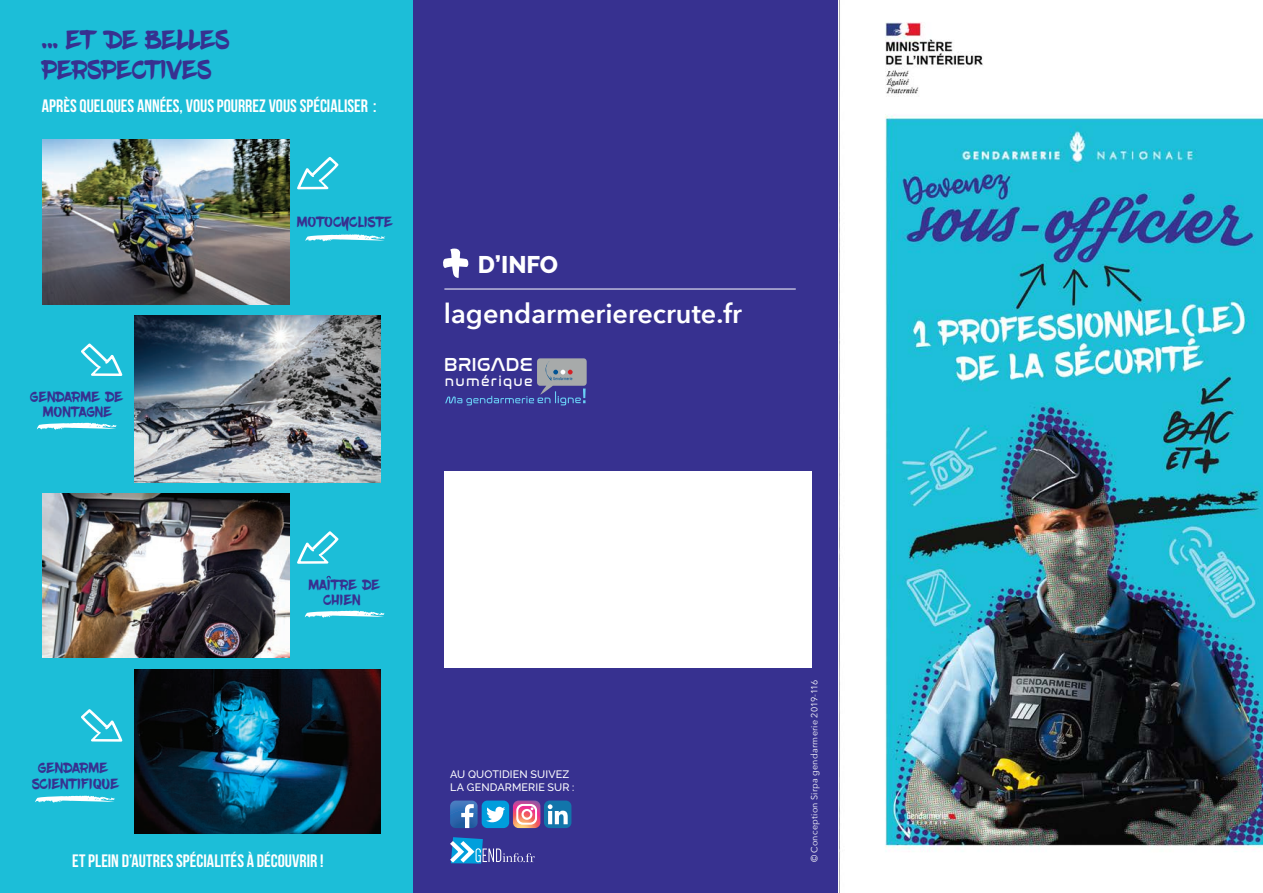
<style>
.page{position:relative;width:1263px;height:893px;background:#fff}
.page>*{position:absolute;margin:0;border:0;box-sizing:border-box;transform-origin:0 0}
.t1{font:27px/30px "Blow Brush";letter-spacing:.025em;color:#373190}
.t2{font:600 27px "Avenir Next";color:#fff}
.t3{font:800 24px "Raleway";color:#fff}
.t4{font:19.35px "Nasalization Rg";color:#fff}
.t5{font:700 18px "Bebas Neue";color:#fff}
.t6{font:15px "Blow Brush";letter-spacing:.055em;color:#373190}
.t7{font:14.25px "Nasalization Rg";letter-spacing:.095em;color:#fff;scale:.93 1}
.t8{font:500 10.8px/12.9px "Raleway";letter-spacing:.015em;color:#fff}
.t9{font:9px "Avenir Next";letter-spacing:.025em;color:#fff}
</style>
<div class="page">
<div style="left:412px;top:0;width:426px;height:893px;background:#373190"></div>
<div style="left:0;top:0;width:412px;height:893px;background:#1cbed8"></div>
<svg style="left:443px;top:248px;width:26px;height:30px"></svg>
<svg style="left:326px;top:575px;width:5px;height:4px"></svg>
<svg style="left:445px;top:358px;width:142px;height:47px"></svg>
<hr style="left:444px;top:289px;width:352px;height:1px;background:#fff">
<img style="left:134px;top:669px;width:247px;height:164px">
<img style="left:43px;top:494px;width:246px;height:164px">
<img style="left:43px;top:140px;width:246px;height:164px">
<img style="left:134px;top:316px;width:247px;height:166px">
<div style="left:444px;top:471px;width:367px;height:197px;background:#fff"></div>
<svg style="left:450px;top:837px;width:85px;height:27px"></svg>
<svg style="left:513px;top:801px;width:27px;height:27px"></svg>
<svg style="left:450px;top:801px;width:28px;height:27px"></svg>
<div style="left:482px;top:801px;width:27px;height:27px;background:#009ddc;border-radius:6px"></div>
<svg style="left:486px;top:807px;width:19px;height:15px"></svg>
<div style="left:544px;top:801px;width:27px;height:27px;background:#1275ab;border-radius:6px"></div>
<svg style="left:548px;top:804px;width:20px;height:20px"></svg>
<svg style="left:297px;top:157px;width:42px;height:32px"></svg>
<svg style="left:297px;top:531px;width:42px;height:33px"></svg>
<svg style="left:81px;top:343px;width:41px;height:33px"></svg>
<svg style="left:81px;top:709px;width:41px;height:33px"></svg>
<svg style="left:305px;top:234px;width:80px;height:7px"></svg>
<svg style="left:37px;top:423px;width:80px;height:7px"></svg>
<svg style="left:35px;top:795px;width:80px;height:8px"></svg>
<svg style="left:305px;top:610px;width:80px;height:8px"></svg>
<img style="left:839px;top:0;width:424px;height:893px">
<h1 class="t1" style="left:42px;top:25px;width:188px">... ET DE BELLES<br>PERSPECTIVES</h1>
<p class="t5" style="left:42px;top:96px;width:336px">APRÈS QUELQUES ANNÉES, VOUS POURREZ VOUS SPÉCIALISER :</p>
<p class="t6" style="left:30px;top:389px;width:94px">GENDARME DE</p>
<p class="t6" style="left:43px;top:403px;width:70px">MONTAGNE</p>
<p class="t6" style="left:297px;top:213px;width:96px">MOTOCYCLISTE</p>
<h2 class="t3" style="left:478px;top:251px;width:82px">D’INFO</h2>
<h1 class="t2" style="left:444px;top:290px;width:300px">lagendarmerierecrute.fr</h1>
<p class="t4" style="left:444px;top:347px;width:91px">BRIGADE</p>
<p class="t7" style="left:445px;top:368px;width:96px">numérique</p>
<p class="t6" style="left:309px;top:576px;width:72px">MAITRE DE</p>
<p class="t6" style="left:38px;top:759px;width:71px">GENDARME</p>
<p class="t6" style="left:32px;top:775px;width:88px">SCIENTIFIQUE</p>
<p class="t6" style="left:324px;top:591px;width:38px">CHIEN</p>
<p class="t5" style="left:72px;top:851px;width:253px">ET PLEIN D’AUTRES SPÉCIALITÉS À DÉCOUVRIR !</p>
<p class="t8" style="left:450px;top:768px;width:126px">AU QUOTIDIEN SUIVEZ<br>LA GENDARMERIE SUR :</p>
<p class="t9" style="left:807px;top:862px;width:184px;rotate:-90deg">© Conception Sirpa gendarmerie 2019-116</p>
</div>
